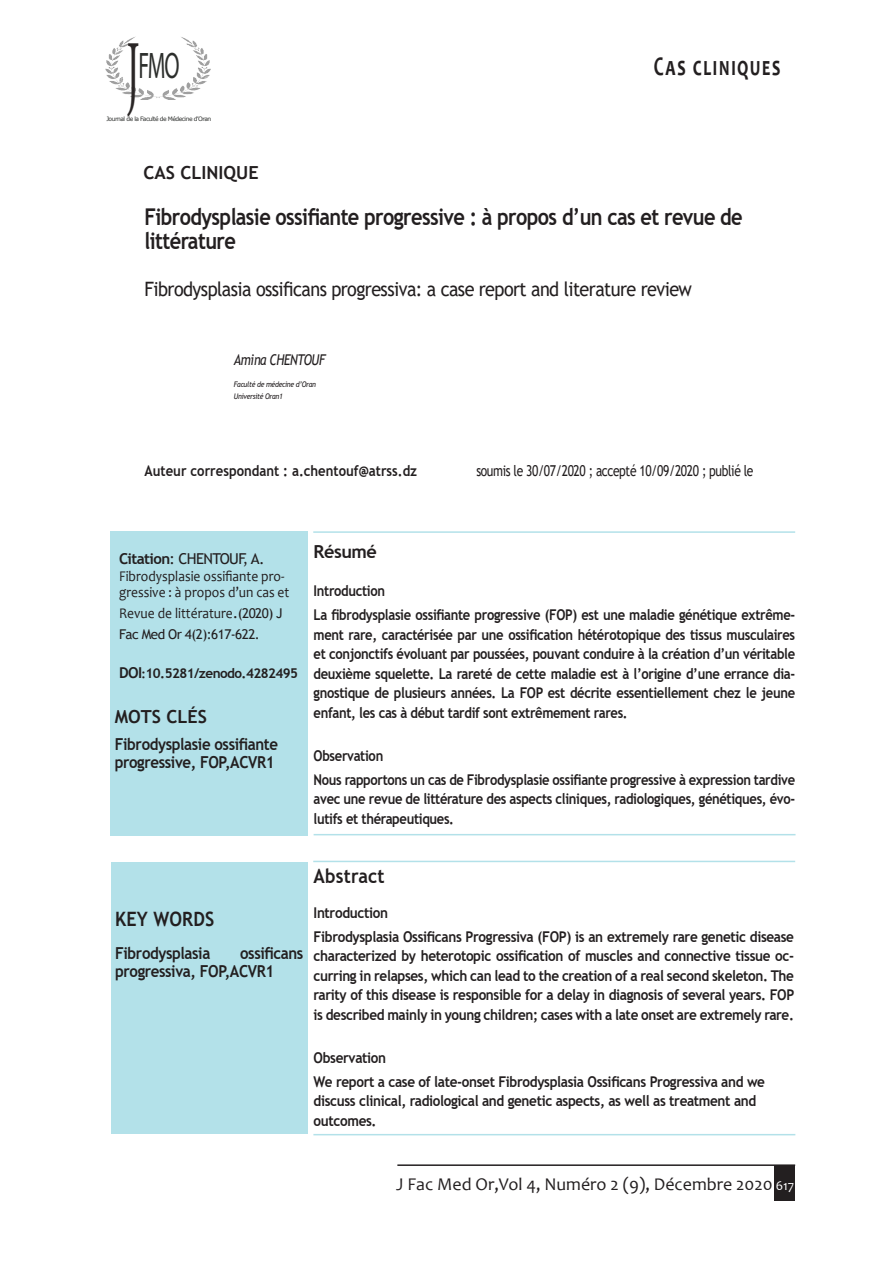
<style>
.page{position:relative;width:893px;height:1263px;background:#fff}
.page>*{position:absolute;margin:0;border:0;box-sizing:border-box;transform-origin:0 0}
.t1{font:90.3px "Minion Pro";color:#2a2626;scale:.44 1}
.t2{font:37.05px "Myriad Pro";color:#2c2e2c;scale:.6 1}
.t3{font:700 27px "Candara";letter-spacing:.1em;color:#231f20;scale:.67 1}
.t4{font:700 23.1px/24px "Trebuchet MS";letter-spacing:-.03em;color:#231f20;scale:.86 1}
.t5{font:19.8px "Trebuchet MS";letter-spacing:-.03em;color:#231f20;scale:.91 1}
.t6{font:700 19.8px "Trebuchet MS";letter-spacing:.01em;color:#231f20;scale:.91 1}
.t7{font:18px "Candara";color:#231f20}
.t8{font:700 18px "Trebuchet MS";color:#231f20}
.t9{font:700 16.5px/18px "Trebuchet MS";letter-spacing:-.025em;color:#231f20;scale:.91 1}
.t10{font:15px "Trebuchet MS";letter-spacing:-.03em;color:#231f20;scale:.8 1}
.t11{font:15px "Trebuchet MS";letter-spacing:-.03em;color:#231f20}
.t12{font:700 14.85px/19.5px "Trebuchet MS";letter-spacing:-.025em;color:#231f20;text-align:justify;scale:.87 1}
.t13{font:700 14.85px/19.5px "Trebuchet MS";letter-spacing:-.025em;color:#231f20;text-align:justify;scale:.91 1}
.t14{font:14.85px/16.2px "Candara";color:#231f20;scale:.91 1}
.t15{font:700 14.85px "Trebuchet MS";color:#231f20;scale:.88 1}
.t16{font:italic 14.85px "Trebuchet MS";letter-spacing:-.03em;color:#231f20;scale:.82 1}
.t17{font:700 13.5px "Trebuchet MS";letter-spacing:-.04em;color:#231f20}
.t18{font:13.5px "Trebuchet MS";letter-spacing:-.04em;color:#231f20}
.t19{font:italic 7.65px "Trebuchet MS";letter-spacing:-.04em;color:#231f20;scale:.91 1}
.t20{font:6px "Verdana";letter-spacing:-.08em;color:#2c2e2c}
.s1{font-weight:700}
.s2{font-family:"Trebuchet MS";font-size:15px}
.s3{font-family:"Trebuchet MS";font-size:13.5px}
.s4{font-size:15px}
.s5{font-size:12px}
.s6{font-size:13.5px;color:#fff}
</style>
<div class="page">
<div style="left:775px;top:1165px;width:20px;height:36px;background:#231f20"></div>
<hr style="left:397px;top:1164px;width:398px;height:2px;background:#231f20">
<div style="left:111px;top:531px;width:197px;height:304px;background:#b3e1e9"></div>
<hr style="left:313px;top:531px;width:482px;height:2px;background:#b3e1e9">
<img style="left:105px;top:36px;width:106px;height:64px">
<div style="left:111px;top:863px;width:197px;height:271px;background:#b3e1e9"></div>
<hr style="left:314px;top:834px;width:481px;height:1px;background:#b3e1e9">
<hr style="left:313px;top:861px;width:482px;height:1px;background:#b3e1e9">
<hr style="left:313px;top:1134px;width:482px;height:1px;background:#b3e1e9">
<p class="t1" style="left:127px;top:12px;width:31px">J</p>
<p class="t2" style="left:138px;top:43px;width:70px">fmo</p>
<p class="t20" style="left:106px;top:115px;width:106px">Journal de la Faculté de Médecine d’Oran</p>
<p class="t8" style="left:144px;top:161px;width:117px">CAS CLINIQUE</p>
<p class="t3" style="left:654px;top:49px;width:190px">Cas cliniques</p>
<p class="t4" style="left:145px;top:204px;width:697px">Fibrodysplasie ossifiante progressive : à propos d’un cas et revue de littérature</p>
<p class="t5" style="left:145px;top:277px;width:603px">Fibrodysplasia ossificans progressiva: a case report and literature review</p>
<p class="t16" style="left:234px;top:350px;width:113px">Amina CHENTOUF</p>
<p class="t19" style="left:234px;top:380px;width:92px">Faculté de médecine d’Oran</p>
<p class="t19" style="left:234px;top:392px;width:55px">Université Oran1</p>
<p class="t15" style="left:145px;top:461px;width:311px">Auteur correspondant : a.chentouf@atrss.dz</p>
<p class="t10" style="left:476px;top:461px;width:348px">soumis le 30/07/2020 ; accepté 10/09/2020 ; publié le</p>
<p class="t11" style="left:119px;top:549px;width:147px"><span class="s1">Citation</span>: CHENTOUF, A.</p>
<p class="t14" style="left:119px;top:567px;width:189px">Fibrodysplasie ossifiante pro&shy;gressive : à propos d’un cas et</p>
<p class="t14" style="left:119px;top:605px;width:181px">Revue de littérature<span class="s2">.</span><span class="s3">(2020) J</span></p>
<p class="t18" style="left:119px;top:625px;width:142px">Fac Med Or 4(2):617-622.</p>
<p class="t17" style="left:119px;top:664px;width:181px"><span class="s4">DOI</span><span class="s5">:</span>10.5281/zenodo.4282495</p>
<p class="t8" style="left:115px;top:705px;width:94px">MOTS CLÉS</p>
<p class="t9" style="left:115px;top:735px;width:181px">Fibrodysplasie ossifiante progressive, FOP,ACVR1</p>
<p class="t8" style="left:314px;top:540px;width:65px">Résumé</p>
<p class="t12" style="left:314px;top:581px;width:84px">Introduction</p>
<p class="t12" style="left:314px;top:605px;width:555px">La fibrodysplasie ossifiante progressive (FOP) est une maladie génétique extrême&shy;ment rare, caractérisée par une ossification hétérotopique des tissus musculaires et conjonctifs évoluant par poussées, pouvant conduire à la création d’un véritable deuxième squelette. La rareté de cette maladie est à l’origine d’une errance dia&shy;gnostique de plusieurs années. La FOP est décrite essentiellement chez le jeune enfant, les cas à début tardif sont extrêmement rares.</p>
<p class="t12" style="left:314px;top:746px;width:82px">Observation</p>
<p class="t12" style="left:314px;top:769px;width:555px">Nous rapportons un cas de Fibrodysplasie ossifiante progressive à expression tardive avec une revue de littérature des aspects cliniques, radiologiques, génétiques, évo&shy;lutifs et thérapeutiques.</p>
<p class="t6" style="left:115px;top:906px;width:111px">KEY WORDS</p>
<p class="t9" style="left:115px;top:944px;width:106px">Fibrodysplasia</p>
<p class="t9" style="left:115px;top:944px;width:208px;text-indent:125px">ossificans progressiva, FOP,ACVR1</p>
<p class="t6" style="left:314px;top:864px;width:80px">Abstract</p>
<p class="t13" style="left:314px;top:903px;width:83px">Introduction</p>
<p class="t13" style="left:314px;top:926px;width:530px">Fibrodysplasia Ossificans Progressiva (FOP) is an extremely rare genetic disease characterized by heterotopic ossification of muscles and connective tissue oc&shy;curring in relapses, which can lead to the creation of a real second skeleton. The rarity of this disease is responsible for a delay in diagnosis of several years. FOP is described mainly in young children; cases with a late onset are extremely rare.</p>
<p class="t13" style="left:314px;top:1048px;width:81px">Observation</p>
<p class="t13" style="left:314px;top:1071px;width:498px;text-align:left">We report a case of late-onset Fibrodysplasia Ossificans Progressiva and we discuss clinical, radiological and genetic aspects, as well as treatment and outcomes.</p>
<p class="t7" style="left:396px;top:1173px;width:400px">J Fac Med Or,Vol 4, Numéro 2 (9), Décembre 2020 <span class="s6">617</span></p>
</div>
